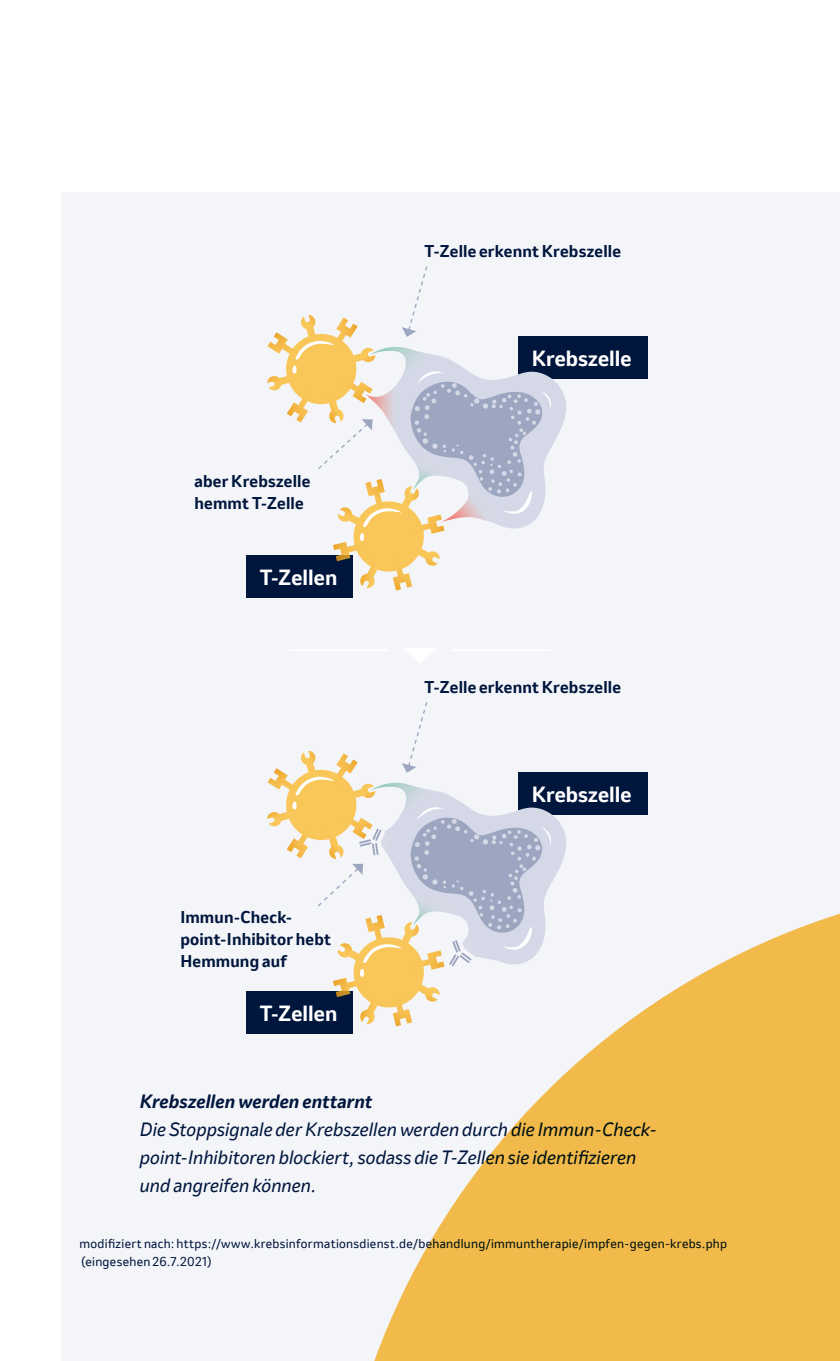
<style>
.page{position:relative;width:840px;height:1361px;background:#fff}
.page>*{position:absolute;margin:0;border:0;box-sizing:border-box;transform-origin:0 0}
.t1{font:700 20.6px "Invention";color:#fff}
.t2{font:italic 18px/28px "Invention";letter-spacing:.01em;color:#00163d}
.t3{font:italic 700 18px "Invention";letter-spacing:.005em;color:#00163d}
.t4{font:700 16px/22px "Invention";letter-spacing:.01em;color:#00163d}
.t5{font:12px/18px "Invention";letter-spacing:.025em;color:#00163d}
</style>
<div class="page">
<div style="left:61px;top:193px;width:778px;height:1168px;background:#f4f5f9"></div>
<div style="left:247px;top:556px;width:106px;height:42px;background:#00163d"></div>
<div style="left:518px;top:337px;width:129px;height:42px;background:#00163d"></div>
<svg style="left:404px;top:648px;width:32px;height:14px"></svg>
<hr style="left:451px;top:649px;width:98px;height:2px;background:#fff">
<hr style="left:290px;top:649px;width:98px;height:2px;background:#fff">
<svg style="left:267px;top:266px;width:299px;height:324px"></svg>
<div style="left:247px;top:992px;width:106px;height:42px;background:#00163d"></div>
<div style="left:518px;top:773px;width:129px;height:42px;background:#00163d"></div>
<svg style="left:267px;top:702px;width:299px;height:290px"></svg>
<svg style="left:331px;top:880px;width:508px;height:481px;fill:#f1ba4a"></svg>
<p class="t4" style="left:424px;top:240px;width:198px">T-Zelle erkennt Krebszelle</p>
<p class="t4" style="left:194px;top:470px;width:117px">aber Krebszelle hemmt T-Zelle</p>
<p class="t1" style="left:260px;top:562px;width:79px">T-Zellen</p>
<p class="t4" style="left:180px;top:906px;width:152px">Immun-Check&shy;point-Inhibitor hebt<br>Hemmung auf</p>
<p class="t1" style="left:260px;top:998px;width:79px">T-Zellen</p>
<p class="t1" style="left:531px;top:343px;width:101px">Krebszelle</p>
<p class="t4" style="left:424px;top:676px;width:198px">T-Zelle erkennt Krebszelle</p>
<p class="t1" style="left:531px;top:779px;width:101px">Krebszelle</p>
<p class="t3" style="left:140px;top:1088px;width:234px">Krebszellen werden enttarnt</p>
<p class="t2" style="left:140px;top:1115px;width:518px">Die Stoppsignale der Krebszellen werden durch die Immun-Check&shy;point-Inhibitoren blockiert, sodass die T-Zellen sie identifizieren und angreifen können.</p>
<p class="t5" style="left:79px;top:1234px;width:648px">modifiziert nach: https://www.krebsinformationsdienst.de/behandlung/immuntherapie/impfen-gegen-krebs.php (eingesehen 26.7.2021)</p>
</div>
